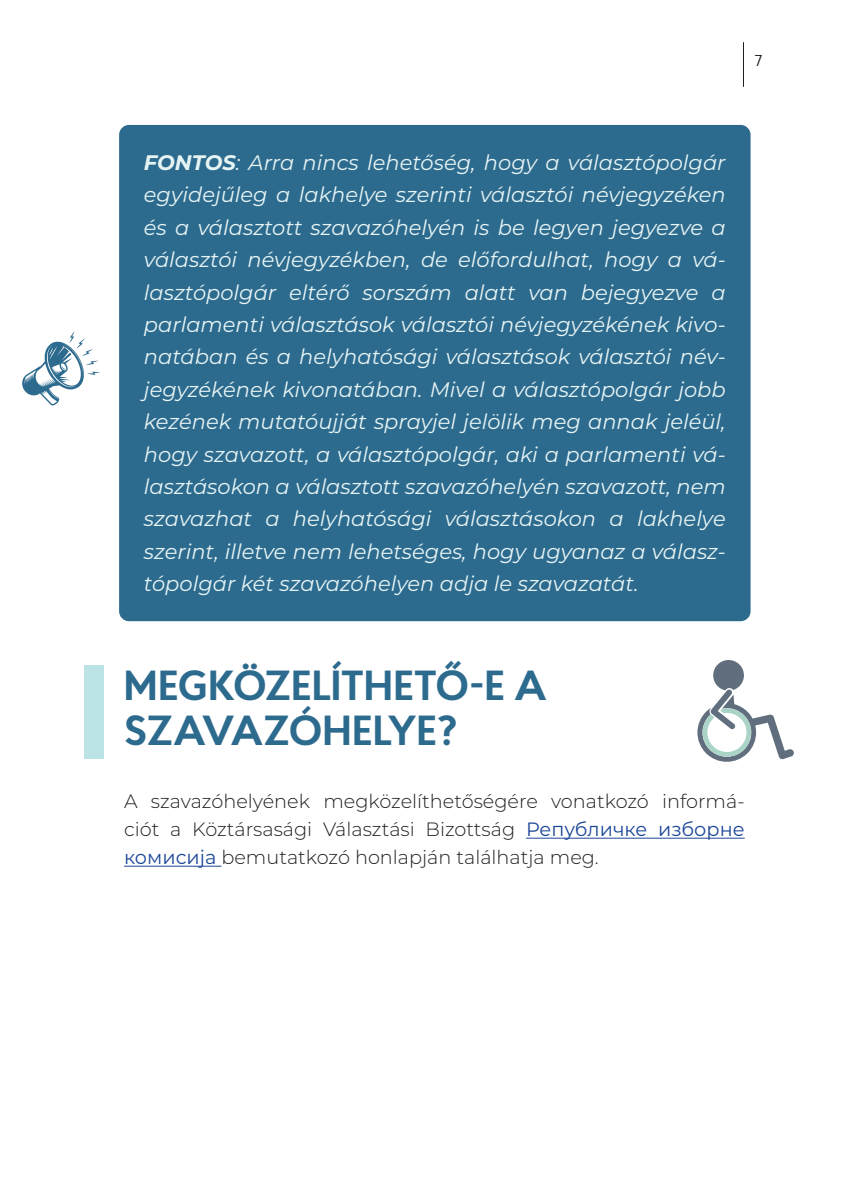
<style>
.page{position:relative;width:844px;height:1191px;background:#fff}
.page>*{position:absolute;margin:0;border:0;box-sizing:border-box;transform-origin:0 0}
.t1{font:700 42px/45.5px "Proba Pro";color:#2c6a8e}
.t2{font:italic 21px/32.4px "Montserrat";color:#e6f4f4;text-align:justify}
.t3{font:300 19.25px/28px "Montserrat";color:#231f20;text-align:justify}
.t4{font:15.75px "Proba Pro";color:#231f20}
.s1{font-weight:700}
.s2{font-weight:400;color:#1c4898}
</style>
<div class="page">
<hr style="left:743px;top:42px;width:1px;height:45px;background:#231f20">
<div style="left:84px;top:665px;width:20px;height:94px;background:#bce3e5"></div>
<hr style="left:526px;top:837px;width:218px;height:1px;background:#1c4898">
<hr style="left:124px;top:865px;width:97px;height:1px;background:#1c4898">
<div style="left:119px;top:125px;width:631px;height:496px;background:#2c6a8e;border-radius:10px"></div>
<svg style="left:22px;top:331px;width:78px;height:75px"></svg>
<svg style="left:697px;top:660px;width:97px;height:102px"></svg>
<p class="t4" style="left:754px;top:51px;width:10px">7</p>
<p class="t2" style="left:144px;top:146px;width:583px"><span class="s1">FONTOS</span>: Arra nincs lehetőség, hogy a választópolgár egyidejűleg a lakhelye szerinti választói névjegyzéken és a választott szavazóhelyén is be legyen jegyezve a választói névjegyzékben, de előfordulhat, hogy a vá&shy;lasztópolgár eltérő sorszám alatt van bejegyezve a parlamenti választások választói névjegyzékének kivo&shy;natában és a helyhatósági választások választói név&shy;jegyzékének kivonatában. Mivel a választópolgár jobb kezének mutatóujját sprayjel jelölik meg annak jeléül, hogy szavazott, a választópolgár, aki a parlamenti vá&shy;lasztásokon a választott szavazóhelyén szavazott, nem szavazhat a helyhatósági választásokon a lakhelye szerint, illetve nem lehetséges, hogy ugyanaz a válasz&shy;tópolgár két szavazóhelyen adja le szavazatát.</p>
<h1 class="t1" style="left:124px;top:661px;width:424px">MEGKÖZELÍTHETŐ-E A<br>SZAVAZÓHELYE?</h1>
<p class="t3" style="left:124px;top:787px;width:622px">A szavazóhelyének megközelíthetőségére vonatkozó informá&shy;ciót a Köztársasági Választási Bizottság <span class="s2">Републичке изборне комисијa</span> bemutatkozó honlapján találhatja meg.</p>
</div>
